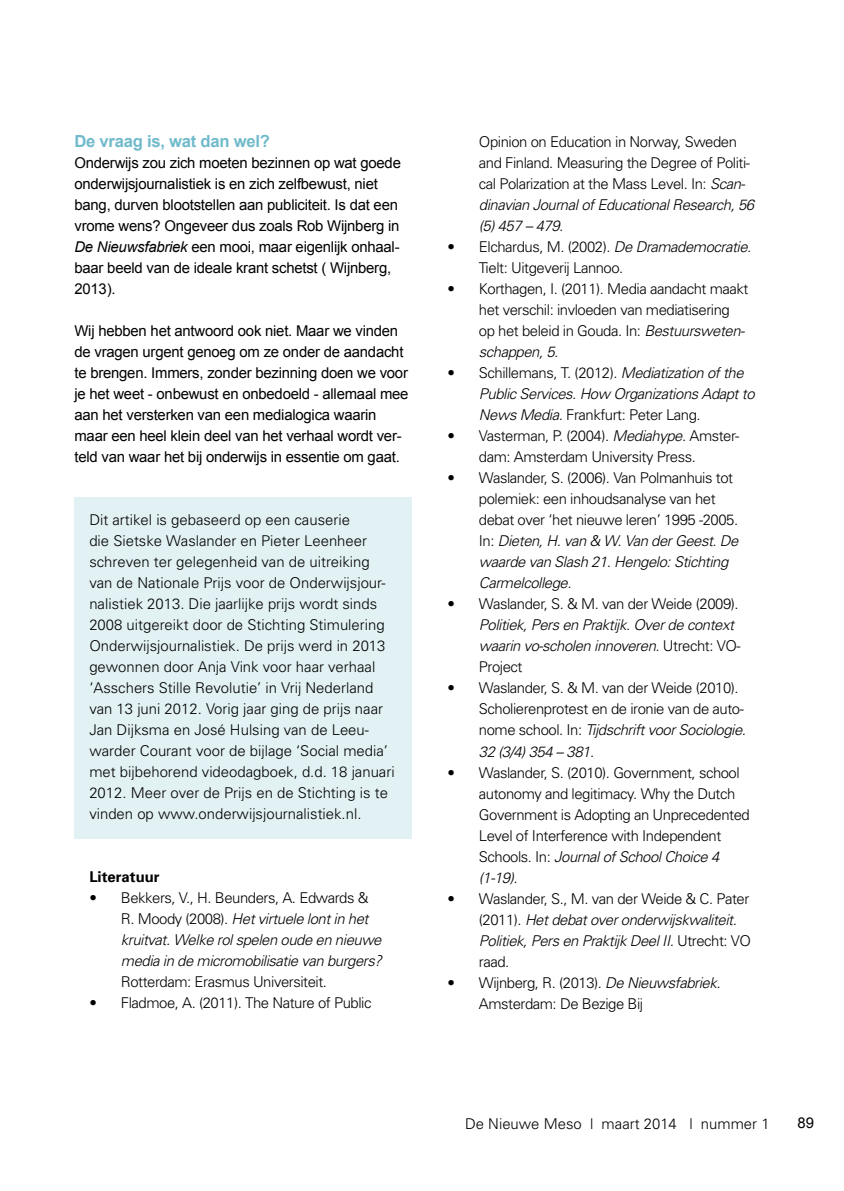
<style>
.page{position:relative;width:844px;height:1191px;background:#fff}
.page>*{position:absolute;margin:0;border:0;box-sizing:border-box;transform-origin:0 0}
.t1{font:700 16.62px "Arial";letter-spacing:-.015em;color:#70bacb}
.t2{font:300 14.88px/21px "Univers";letter-spacing:-.03em;color:#000}
.t3{font:300 14.88px/21px "Univers";color:#000}
.t4{font:14.88px/21px "Arial";letter-spacing:-.015em;color:#000}
.t5{font:italic 300 14.88px/21px "Univers";letter-spacing:-.03em;color:#000}
.t6{font:700 14.88px "Univers";color:#000}
.s1{font-style:italic}
.s2{font-style:normal}
</style>
<div class="page">
<div style="left:74px;top:497px;width:337px;height:342px;background:#e2f1f4"></div>
<p class="t1" style="left:74px;top:130px;width:197px">De vraag is, wat dan wel?</p>
<p class="t4" style="left:74px;top:152px;width:328px">Onderwijs zou zich moeten bezinnen op wat goede onderwijsjournalistiek is en zich zelfbewust, niet bang, durven blootstellen aan publiciteit. Is dat een vrome wens? Ongeveer dus zoals Rob Wijnberg in <span class="s1">De Nieuwsfabriek</span> een mooi, maar eigenlijk onhaal&shy;baar beeld van de ideale krant schetst ( Wijnberg, 2013).</p>
<p class="t4" style="left:74px;top:320px;width:335px">Wij hebben het antwoord ook niet. Maar we vinden de vragen urgent genoeg om ze onder de aandacht te brengen. Immers, zonder bezinning doen we voor je het weet - onbewust en onbedoeld - allemaal mee aan het versterken van een medialogica waarin maar een heel klein deel van het verhaal wordt ver&shy;teld van waar het bij onderwijs in essentie om gaat.</p>
<p class="t3" style="left:89px;top:509px;width:307px">Dit artikel is gebaseerd op een causerie<br>die Sietske Waslander en Pieter Leenheer schreven ter gelegenheid van de uitreiking van de Nationale Prijs voor de Onderwijsjour&shy;nalistiek 2013. Die jaarlijke prijs wordt sinds 2008 uitgereikt door de Stichting Stimulering Onderwijsjournalistiek. De prijs werd in 2013 gewonnen door Anja Vink voor haar verhaal ‘Asschers Stille Revolutie’ in Vrij Nederland van 13 juni 2012. Vorig jaar ging de prijs naar Jan Dijksma en José Hulsing van de Leeu&shy;warder Courant voor de bijlage ‘Social media’ met bijbehorend videodagboek, d.d. 18 januari 2012. Meer over de Prijs en de Stichting is te vinden op www.onderwijsjournalistiek.nl.</p>
<p class="t6" style="left:89px;top:867px;width:72px">Literatuur</p>
<p class="t5" style="left:121px;top:887px;width:262px;text-indent:-32px"><span class="s2">• Bekkers, V., H. Beunders, A. Edwards &amp; R. Moody (2008).</span> Het virtuele lont in het kruitvat. Welke rol spelen oude en nieuwe media in de micromobilisatie van burgers?</p>
<p class="t2" style="left:121px;top:971px;width:208px">Rotterdam: Erasmus Universiteit.</p>
<p class="t2" style="left:89px;top:992px;width:283px">• Fladmoe, A. (2011). The Nature of Public</p>
<p class="t2" style="left:479px;top:131px;width:277px">Opinion on Education in Norway, Sweden and Finland. Measuring the Degree of Politi&shy;cal Polarization at the Mass Level. In: <span class="s1">Scan&shy;dinavian Journal of Educational Research, 56 (5) 457 – 479.</span></p>
<p class="t2" style="left:479px;top:236px;width:274px;text-indent:-32px">• Elchardus, M. (2002). <span class="s1">De Dramademocratie.<br></span>Tielt: Uitgeverij Lannoo.</p>
<p class="t2" style="left:479px;top:278px;width:271px;text-indent:-32px">• Korthagen, I. (2011). Media aandacht maakt het verschil: invloeden van mediatisering op het beleid in Gouda. In: <span class="s1">Bestuursweten&shy;schappen, 5.</span></p>
<p class="t5" style="left:479px;top:362px;width:277px;text-indent:-32px"><span class="s2">• Schillemans, T. (2012).</span> Mediatization of the<br>Public Services. How Organizations Adapt to<br>News Media. <span class="s2">Frankfurt: Peter Lang.</span></p>
<p class="t2" style="left:479px;top:425px;width:262px;text-indent:-32px">• Vasterman, P. (2004). <span class="s1">Mediahype</span>. Amster&shy;dam: Amsterdam University Press.</p>
<p class="t2" style="left:479px;top:467px;width:261px;text-indent:-32px">• Waslander, S. (2006). Van Polmanhuis tot polemiek: een inhoudsanalyse van het debat over ‘het nieuwe leren’ 1995 -2005.<br>In: <span class="s1">Dieten, H. van &amp; W. Van der Geest. De waarde van Slash 21. Hengelo: Stichting Carmelcollege.</span></p>
<p class="t2" style="left:447px;top:593px;width:293px">• Waslander, S. &amp; M. van der Weide (2009).</p>
<p class="t5" style="left:479px;top:614px;width:263px">Politiek, Pers en Praktijk. Over de context waarin vo-scholen innoveren. <span class="s2">Utrecht: VO-<br>Project</span></p>
<p class="t2" style="left:479px;top:677px;width:268px;text-indent:-32px">• Waslander, S. &amp; M. van der Weide (2010).<br>Scholierenprotest en de ironie van de auto&shy;nome school. In: <span class="s1">Tijdschrift voor Sociologie.<br>32 (3/4) 354 – 381</span>.</p>
<p class="t2" style="left:479px;top:761px;width:272px;text-indent:-32px">• Waslander, S. (2010). Government, school autonomy and legitimacy. Why the Dutch Government is Adopting an Unprecedented Level of Interference with Independent Schools. In: <span class="s1">Journal of School Choice 4 (1-19).</span></p>
<p class="t5" style="left:479px;top:887px;width:274px;text-indent:-32px"><span class="s2">• Waslander, S., M. van der Weide &amp; C. Pater (2011).</span> Het debat over onderwijskwaliteit.<br>Politiek, Pers en Praktijk Deel II. <span class="s2">Utrecht: VO raad.</span></p>
<p class="t2" style="left:479px;top:971px;width:243px;text-indent:-32px">• Wijnberg, R. (2013). <span class="s1">De Nieuwsfabriek.<br></span>Amsterdam: De Bezige Bij</p>
<p class="t3" style="left:465px;top:1112px;width:306px">De Nieuwe Meso | maart 2014 | nummer 1</p>
<p class="t4" style="left:797px;top:1112px;width:18px">89</p>
</div>
